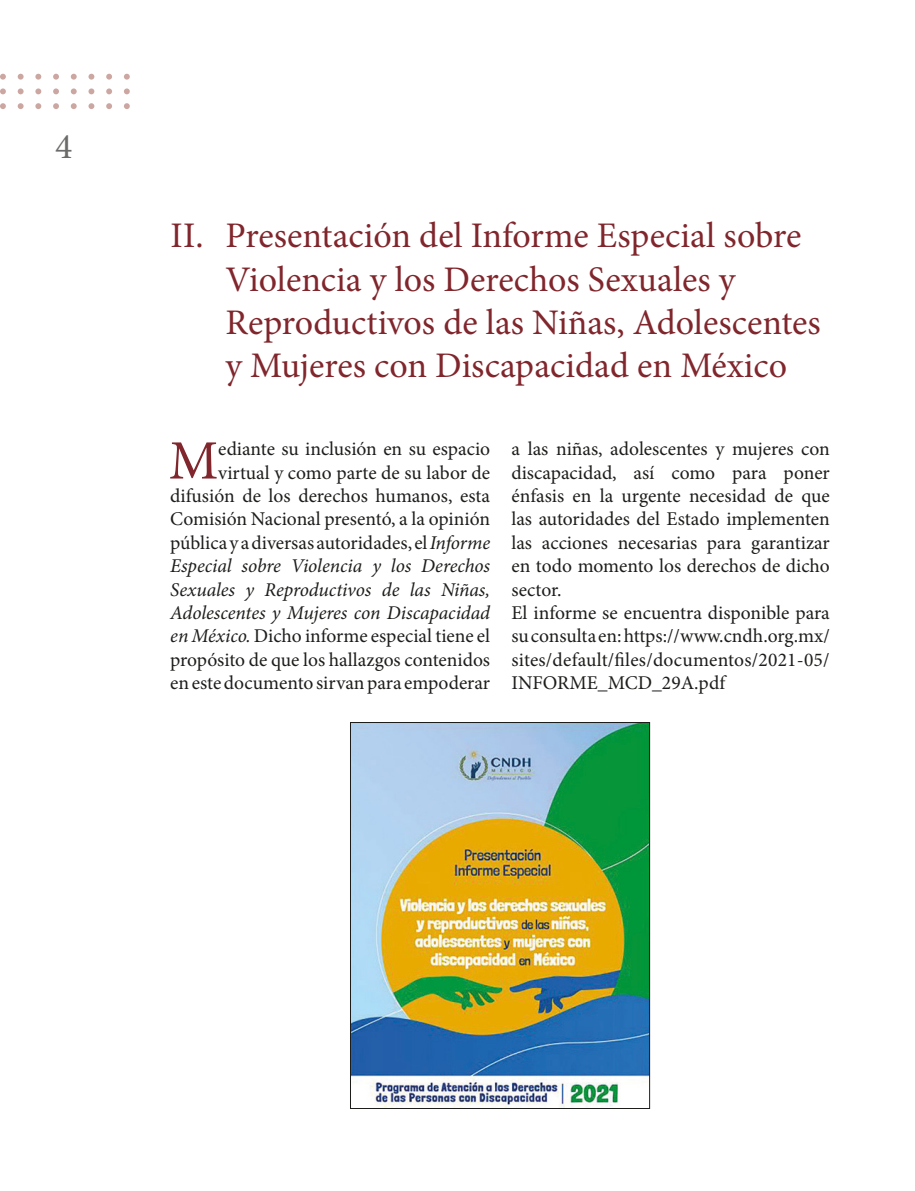
<style>
.page{position:relative;width:915px;height:1191px;background:#fff}
.page>*{position:absolute;margin:0;border:0;box-sizing:border-box;transform-origin:0 0}
.Textos{font:55.5px "Minion Pro";color:#80262c}
.t1{font:36px/43.2px "Minion Pro";letter-spacing:-.01em;color:#80262c}
.t2{font:36px "Minion Pro";color:#6b6b6a}
.Textos-2{font:19.5px/23.4px "Minion Pro";color:#1d1d1b;text-align:justify}
.s1{font-style:italic}
</style>
<div class="page">
<svg style="left:0;top:103px;width:6px;height:6px"></svg>
<svg style="left:0;top:88px;width:6px;height:6px"></svg>
<svg style="left:0;top:74px;width:6px;height:6px"></svg>
<svg style="left:18px;top:103px;width:6px;height:6px"></svg>
<svg style="left:18px;top:88px;width:6px;height:6px"></svg>
<svg style="left:18px;top:74px;width:6px;height:6px"></svg>
<svg style="left:35px;top:103px;width:6px;height:6px"></svg>
<svg style="left:35px;top:88px;width:6px;height:6px"></svg>
<svg style="left:35px;top:74px;width:6px;height:6px"></svg>
<svg style="left:53px;top:103px;width:6px;height:6px"></svg>
<svg style="left:53px;top:88px;width:6px;height:6px"></svg>
<svg style="left:53px;top:74px;width:6px;height:6px"></svg>
<svg style="left:71px;top:103px;width:6px;height:6px"></svg>
<svg style="left:71px;top:88px;width:6px;height:6px"></svg>
<svg style="left:71px;top:74px;width:6px;height:6px"></svg>
<svg style="left:88px;top:103px;width:6px;height:6px"></svg>
<svg style="left:88px;top:88px;width:6px;height:6px"></svg>
<svg style="left:88px;top:74px;width:6px;height:6px"></svg>
<svg style="left:106px;top:103px;width:6px;height:6px"></svg>
<svg style="left:106px;top:88px;width:6px;height:6px"></svg>
<svg style="left:106px;top:74px;width:6px;height:6px"></svg>
<svg style="left:124px;top:103px;width:6px;height:6px"></svg>
<svg style="left:124px;top:88px;width:6px;height:6px"></svg>
<svg style="left:124px;top:74px;width:6px;height:6px"></svg>
<img style="left:352px;top:724px;width:295px;height:382px">
<div style="left:350px;top:722px;width:299px;height:386px;border:1px solid #1d1d1b"></div>
<h2 class="t2" style="left:55px;top:122px;width:19px">4</h2>
<p class="t1" style="left:225px;top:214px;width:596px;text-indent:-55px">II. Presentación del Informe Especial sobre Violencia y los Derechos Sexuales y Reproductivos de las Niñas, Adolescentes y Mujeres con Discapacidad en México</p>
<p class="Textos-2" style="left:170px;top:437px;width:321px;text-align:right">ediante su inclusión en su espacio virtual y como parte de su labor de difusión de los derechos humanos, esta Comisión Nacional presentó, a la opinión pública y a diversas autoridades, el <span class="s1">Informe Especial sobre Violencia y los Derechos Sexuales y Reproductivos de las Niñas, Adolescentes y Mujeres con Discapacidad en México.</span> Dicho informe especial tiene el propósito de que los hallazgos contenidos en este documento sirvan para empoderar</p>
<p class="Textos-2" style="left:511px;top:437px;width:320px">a las niñas, adolescentes y mujeres con discapacidad, así como para poner énfasis en la urgente necesidad de que las autoridades del Estado implementen las acciones necesarias para garantizar en todo momento los derechos de dicho sector.</p>
<p class="Textos" style="left:169px;top:423px;width:51px">M</p>
<p class="Textos-2" style="left:511px;top:601px;width:320px">El informe se encuentra disponible para su consulta en: https://www.cndh.org.mx/ sites/default/files/documentos/2021-05/ INFORME_MCD_29A.pdf</p>
</div>
